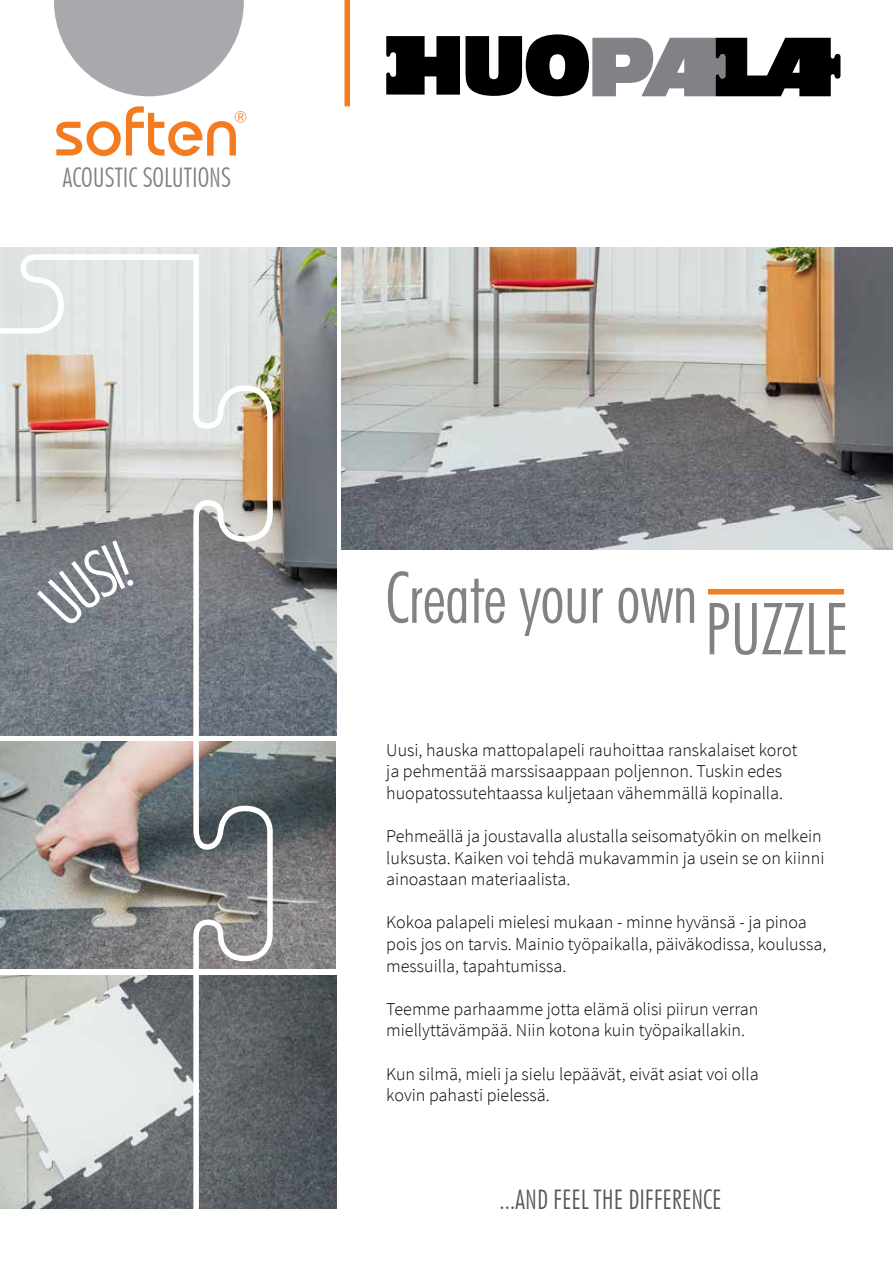
<style>
.page{position:relative;width:893px;height:1263px;background:#fff}
.page>*{position:absolute;margin:0;border:0;box-sizing:border-box;transform-origin:0 0}
.t1{font:300 condensed 72px "Futura BT";letter-spacing:-.01em;color:#808285}
.t2{font:300 condensed 27px "Futura BT";color:#58595b}
.t3{font:300 condensed 27px "Futura BT";color:#808285}
.t4{font:300 18px/21.6px "Source Sans Pro";color:#000}
</style>
<div class="page">
<img style="left:0;top:247px;width:336px;height:488px">
<img style="left:342px;top:247px;width:551px;height:302px">
<svg style="left:344px;top:0;width:6px;height:106px"></svg>
<svg style="left:56px;top:106px;width:190px;height:50px"></svg>
<svg style="left:54px;top:0;width:190px;height:96px"></svg>
<div style="left:708px;top:589px;width:136px;height:5px;background:#f17d21"></div>
<svg style="left:386px;top:34px;width:455px;height:62px"></svg>
<img style="left:279px;top:742px;width:57px;height:226px">
<img style="left:279px;top:975px;width:58px;height:233px">
<svg style="left:0;top:251px;width:279px;height:958px;background:#a6a6a5"></svg>
<svg style="left:37px;top:540px;width:97px;height:87px;background:#777b82"></svg>
<h2 class="t3" style="left:63px;top:161px;width:170px">ACOUSTIC SOLUTIONS</h2>
<h1 class="t1" style="left:385px;top:553px;width:465px">Create your own PUZZLE</h1>
<p class="t4" style="left:386px;top:739px;width:413px">Uusi, hauska mattopalapeli rauhoittaa ranskalaiset korot ja pehmentää marssisaappaan poljennon. Tuskin edes huopatossutehtaassa kuljetaan vähemmällä kopinalla.</p>
<p class="t4" style="left:386px;top:825px;width:440px">Pehmeällä ja joustavalla alustalla seisomatyökin on melkein luksusta. Kaiken voi tehdä mukavammin ja usein se on kiinni ainoastaan materiaalista.</p>
<p class="t4" style="left:386px;top:912px;width:442px">Kokoa palapeli mielesi mukaan - minne hyvänsä - ja pinoa pois jos on tarvis. Mainio työpaikalla, päiväkodissa, koulussa, messuilla, tapahtumissa.</p>
<p class="t4" style="left:386px;top:998px;width:374px">Teemme parhaamme jotta elämä olisi piirun verran miellyttävämpää. Niin kotona kuin työpaikallakin.</p>
<p class="t4" style="left:386px;top:1063px;width:374px">Kun silmä, mieli ja sielu lepäävät, eivät asiat voi olla kovin pahasti pielessä.</p>
<h2 class="t2" style="left:500px;top:1183px;width:223px">...AND FEEL THE DIFFERENCE</h2>
</div>
